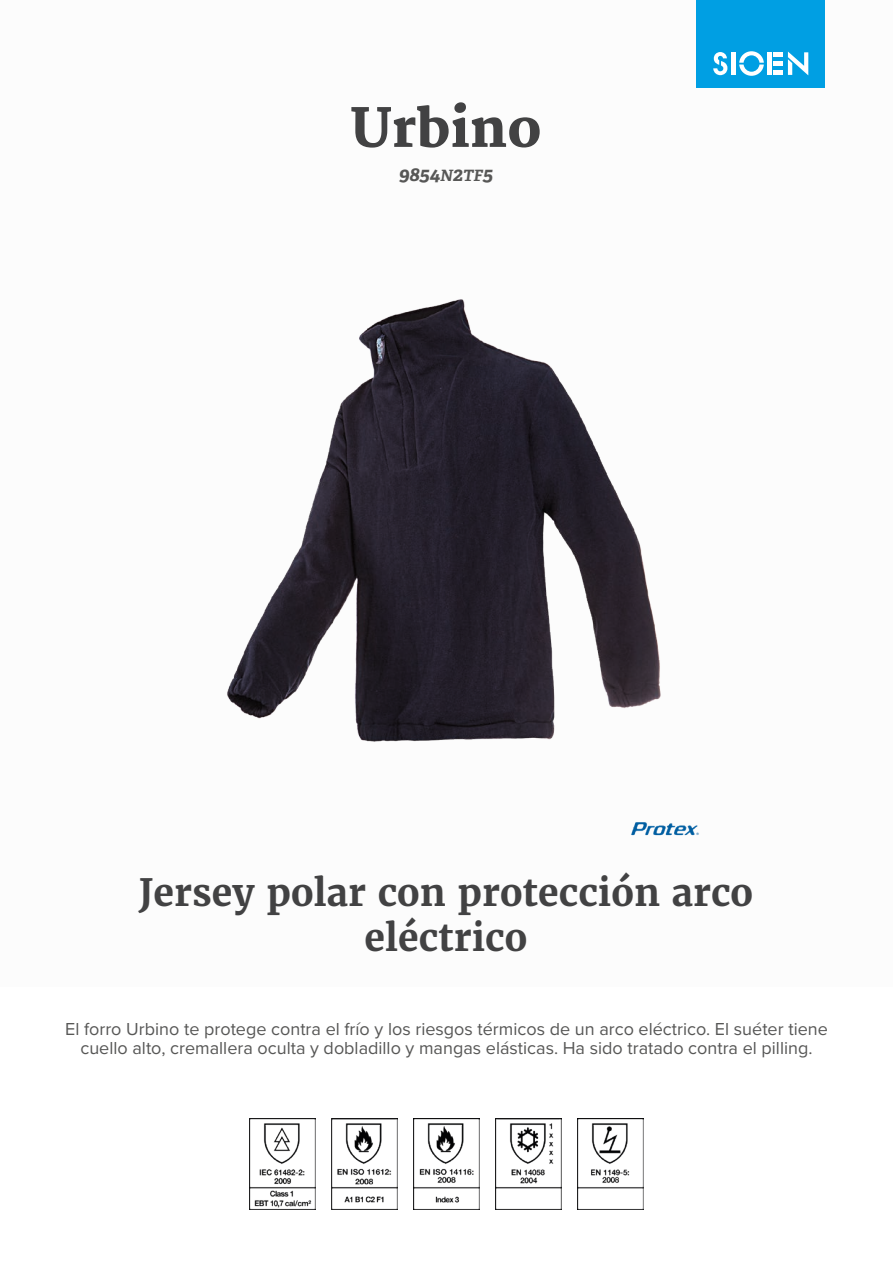
<style>
.page{position:relative;width:893px;height:1263px;background:#fff}
.page>*{position:absolute;margin:0;border:0;box-sizing:border-box;transform-origin:0 0}
.t1{font:800 52.5px "Merriweather";color:#424243}
.t2{font:700 37.5px/45px "Merriweather";color:#424243;text-align:center}
.t3{font:italic 700 19.5px "Adelle PE";color:#575756}
.t4{font:18px/19.5px "Proxima Nova";color:#575756;text-align:center}
.s1{font-size:15.6px}
</style>
<div class="page">
<div style="left:697px;top:0;width:128px;height:88px;background:#009fe3"></div>
<svg style="left:713px;top:52px;width:14px;height:23px"></svg>
<svg style="left:739px;top:51px;width:25px;height:25px"></svg>
<div style="left:731px;top:52px;width:5px;height:23px;background:#fff"></div>
<hr style="left:767px;top:52px;width:4px;height:23px;background:#fff">
<hr style="left:773px;top:71px;width:10px;height:4px;background:#fff">
<hr style="left:773px;top:62px;width:10px;height:4px;background:#fff">
<hr style="left:773px;top:52px;width:10px;height:4px;background:#fff">
<svg style="left:788px;top:52px;width:20px;height:23px"></svg>
<img style="left:688px;top:825px;width:11px;height:11px">
<img style="left:249px;top:1118px;width:66px;height:92px">
<img style="left:331px;top:1118px;width:67px;height:92px">
<img style="left:413px;top:1118px;width:67px;height:92px">
<img style="left:495px;top:1118px;width:67px;height:92px">
<img style="left:577px;top:1118px;width:67px;height:92px">
<img style="left:227px;top:299px;width:461px;height:537px">
<h1 class="t1" style="left:350px;top:98px;width:193px">Urbino</h1>
<p class="t3" style="left:399px;top:160px;width:96px">9854<span class="s1">N</span>2<span class="s1">TF</span>5</p>
<h2 class="t2" style="left:139px;top:869px;width:616px">Jersey polar con protección arco eléctrico</h2>
<p class="t4" style="left:65px;top:1018px;width:764px">El forro Urbino te protege contra el frío y los riesgos térmicos de un arco eléctrico. El suéter tiene cuello alto, cremallera oculta y dobladillo y mangas elásticas. Ha sido tratado contra el pilling.</p>
</div>
